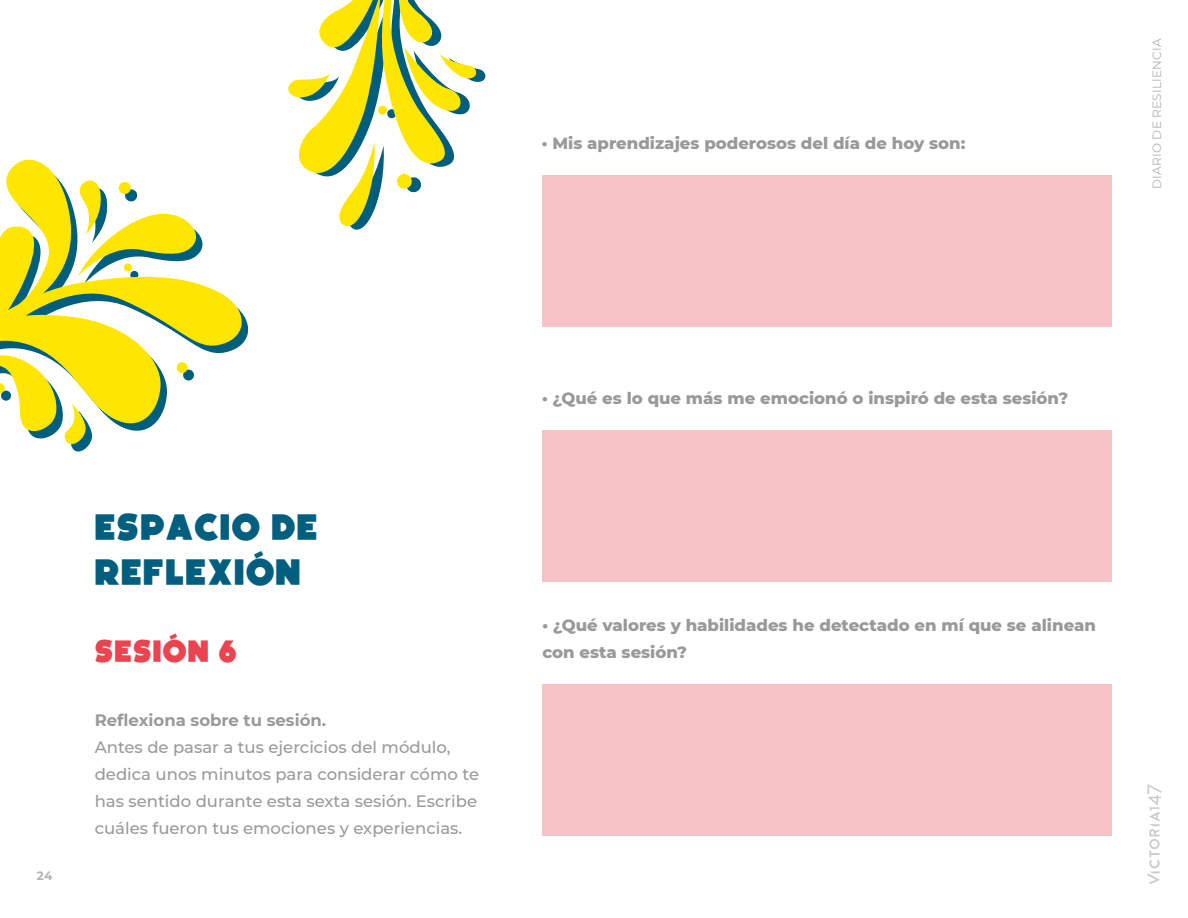
<style>
.page{position:relative;width:1188px;height:918px;background:#fff}
.page>*{position:absolute;margin:0;border:0;box-sizing:border-box;transform-origin:0 0}
.t1{font:37.5px/45px "Boldfinger";letter-spacing:.03em;color:#005f7e}
.t2{font:31.5px "Boldfinger";letter-spacing:.03em;color:#ea4450}
.t3{font:500 16.5px/27px "Montserrat";color:#999}
.t4{font:800 16.5px/27px "Montserrat";color:#999}
.t5{font:700 16.5px "Montserrat";color:#999}
.t6{font:12px "Montserrat";letter-spacing:.02em;color:#b3b3b3}
.t7{font:700 12px "Montserrat";color:#b3b3b3}
.s1{font-weight:900}
</style>
<div class="page">
<svg style="left:1147px;top:785px;width:15px;height:99px"></svg>
<div style="left:542px;top:176px;width:570px;height:151px;background:#f8c3c7"></div>
<div style="left:542px;top:430px;width:570px;height:151px;background:#f8c3c7"></div>
<div style="left:542px;top:684px;width:570px;height:152px;background:#f8c3c7"></div>
<svg style="left:115px;top:316px;width:134px;height:115px"></svg>
<svg style="left:0;top:159px;width:244px;height:264px"></svg>
<svg style="left:176px;top:361px;width:19px;height:20px"></svg>
<svg style="left:0;top:346px;width:93px;height:106px"></svg>
<svg style="left:77px;top:177px;width:131px;height:106px"></svg>
<svg style="left:288px;top:0;width:198px;height:230px"></svg>
<p class="t4" style="left:542px;top:129px;width:425px"><span class="s1">·</span> Mis aprendizajes poderosos del día de hoy son:</p>
<p class="t6" style="left:1149px;top:189px;width:152px;rotate:-90deg">DIARIO DE RESILIENCIA</p>
<p class="t7" style="left:37px;top:867px;width:17px">24</p>
<h1 class="t1" style="left:95px;top:503px;width:225px">ESPACIO DE<br>REFLEXIÓN</h1>
<h2 class="t2" style="left:95px;top:633px;width:144px">SESIÓN 6</h2>
<p class="t5" style="left:95px;top:709px;width:233px">Reflexiona sobre tu sesión.</p>
<p class="t3" style="left:95px;top:733px;width:386px">Antes de pasar a tus ejercicios del módulo, dedica unos minutos para considerar cómo te has sentido durante esta sexta sesión. Escribe cuáles fueron tus emociones y experiencias.</p>
<p class="t4" style="left:542px;top:383px;width:528px"><span class="s1">·</span> ¿Qué es lo que más me emocionó o inspiró de esta sesión?</p>
<p class="t4" style="left:542px;top:611px;width:555px"><span class="s1">·</span> ¿Qué valores y habilidades he detectado en mí que se alinean con esta sesión?</p>
</div>
